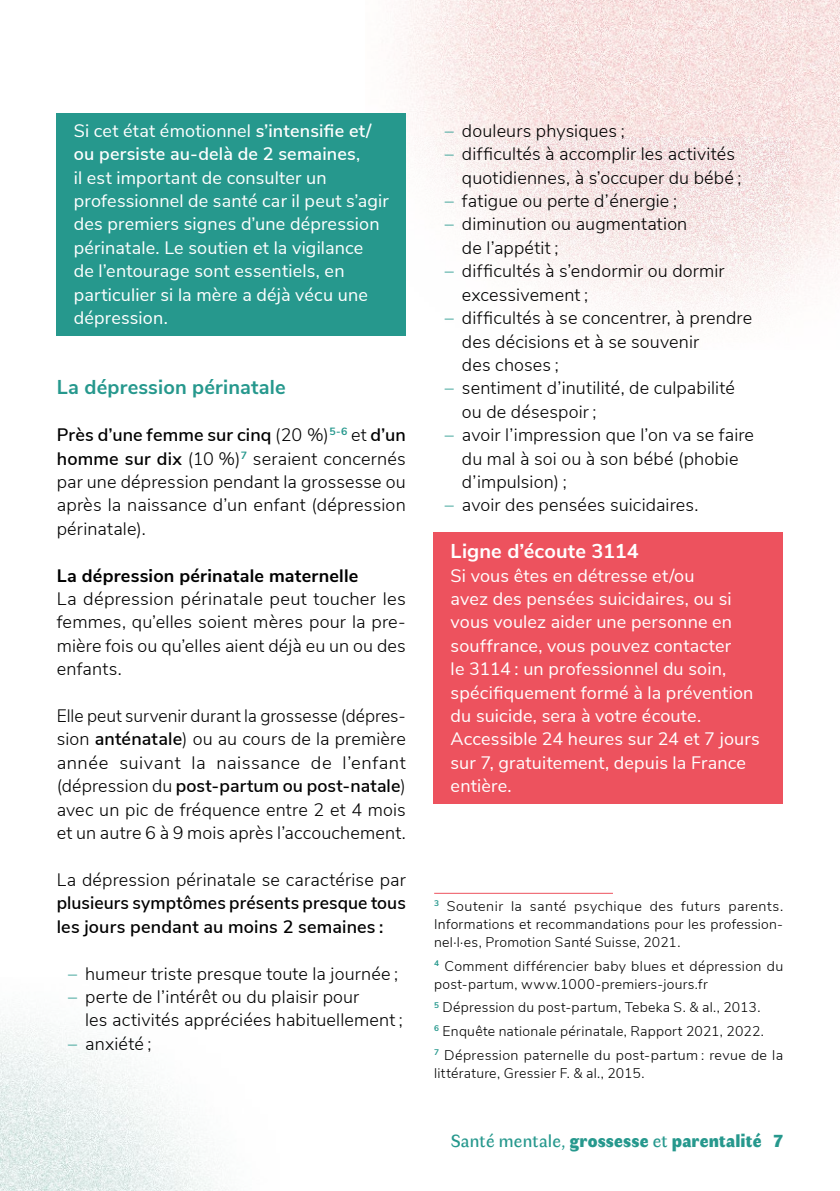
<style>
.page{position:relative;width:840px;height:1191px;background:#fff}
.page>*{position:absolute;margin:0;border:0;box-sizing:border-box;transform-origin:0 0}
.T2{font:700 20px "Nunito Sans";letter-spacing:.01em;color:#26988d}
.Encadré_titre_1{font:700 20px "Nunito Sans";letter-spacing:.005em;color:#fff}
.CORPS{font:300 18px/23.4px "Nunito Sans";letter-spacing:.01em;color:#000}
.encadré2{font:18px/23.4px "Nunito Sans";letter-spacing:.01em;color:#fff}
.CORPS-2{font:600 18px/23.4px "Nunito Sans";letter-spacing:.005em;color:#000;text-align:justify}
.t1{font:900 18px "Faune Display";letter-spacing:.01em;color:#26988d}
.CORPS-3{font:700 18px "Nunito Sans";letter-spacing:.01em;color:#000}
.Notes{font:300 14px/18px "Nunito Sans";letter-spacing:.02em;color:#000}
.s1{font-weight:600}
.s2{font-weight:300}
.s3{color:#26988d}
.s4{font-family:"Faune Text";font-weight:400}
</style>
<div class="page">
<img style="left:0;top:1018px;width:226px;height:173px">
<img style="left:402px;top:0;width:437px;height:336px">
<div style="left:57px;top:113px;width:348px;height:223px;background:#26988d"></div>
<div style="left:433px;top:532px;width:349px;height:39px;background:#ed525e"></div>
<div style="left:433px;top:558px;width:349px;height:176px;background:#ed525e"></div>
<div style="left:433px;top:721px;width:349px;height:83px;background:#ed525e"></div>
<hr style="left:434px;top:892px;width:178px;height:1px;background:#ed525e">
<p class="encadré2" style="left:74px;top:118px;width:316px">Si cet état émotionnel <span class="s1">s’intensifie et/ ou persiste au-delà de 2 semaines</span>,<br>il est important de consulter un professionnel de santé car il peut s’agir des premiers signes d’une dépression périnatale. Le soutien et la vigilance<br>de l’entourage sont essentiels, en particulier si la mère a déjà vécu une dépression.</p>
<p class="T2" style="left:57px;top:373px;width:230px">La dépression périnatale</p>
<p class="CORPS" style="left:57px;top:422px;width:350px;text-align:justify"><span class="s1">Près d’une femme sur cinq</span> (20 %)<sup>5-6</sup> et <span class="s1">d’un homme sur dix</span> (10 %)<sup>7</sup> seraient concernés par une dépression pendant la grossesse ou après la naissance d’un enfant (dépression périnatale).</p>
<p class="CORPS-3" style="left:57px;top:562px;width:303px">La dépression périnatale maternelle</p>
<p class="CORPS" style="left:57px;top:586px;width:350px;text-align:justify">La dépression périnatale peut toucher les femmes, qu’elles soient mères pour la pre&shy;mière fois ou qu’elles aient déjà eu un ou des enfants.</p>
<p class="CORPS" style="left:57px;top:703px;width:350px;text-align:justify">Elle peut survenir durant la grossesse (dépres&shy;sion <span class="s1">anténatale</span>) ou au cours de la première année suivant la naissance de l’enfant (dépression du <span class="s1">post-partum ou post-natale</span>) avec un pic de fréquence entre 2 et 4 mois et un autre 6 à 9 mois après l’accouchement.</p>
<p class="CORPS-2" style="left:57px;top:867px;width:350px"><span class="s2">La dépression périnatale se caractérise par </span>plusieurs symptômes présents presque tous les jours pendant au moins 2 semaines :</p>
<p class="CORPS" style="left:68px;top:960px;width:331px"><span class="s3">–</span> humeur triste presque toute la journée ;</p>
<p class="CORPS" style="left:85px;top:984px;width:319px;text-indent:-17px"><span class="s3">–</span> perte de l’intérêt ou du plaisir pour<br>les activités appréciées habituellement ;</p>
<p class="CORPS" style="left:68px;top:1030px;width:85px"><span class="s3">–</span> anxiété ;</p>
<p class="CORPS" style="left:444px;top:118px;width:181px"><span class="s3">–</span> douleurs physiques ;</p>
<p class="CORPS" style="left:461px;top:141px;width:281px;text-indent:-17px"><span class="s3">–</span> difficultés à accomplir les activités quotidiennes, à s’occuper du bébé ;</p>
<p class="CORPS" style="left:444px;top:188px;width:233px"><span class="s3">–</span> fatigue ou perte d’énergie ;</p>
<p class="CORPS" style="left:461px;top:211px;width:227px;text-indent:-17px"><span class="s3">–</span> diminution ou augmentation de l’appétit ;</p>
<p class="CORPS" style="left:461px;top:258px;width:264px;text-indent:-17px"><span class="s3">–</span> difficultés à s’endormir ou dormir excessivement ;</p>
<p class="CORPS" style="left:461px;top:305px;width:291px;text-indent:-17px"><span class="s3">–</span> difficultés à se concentrer, à prendre des décisions et à se souvenir<br>des choses ;</p>
<p class="CORPS" style="left:461px;top:375px;width:274px;text-indent:-17px"><span class="s3">–</span> sentiment d’inutilité, de culpabilité ou de désespoir ;</p>
<p class="CORPS" style="left:461px;top:422px;width:293px;text-indent:-17px"><span class="s3">–</span> avoir l’impression que l’on va se faire du mal à soi ou à son bébé (phobie d’impulsion) ;</p>
<p class="CORPS" style="left:444px;top:492px;width:255px"><span class="s3">–</span> avoir des pensées suicidaires.</p>
<p class="Encadré_titre_1" style="left:450px;top:536px;width:190px">Ligne d’écoute 3114</p>
<p class="encadré2" style="left:450px;top:562px;width:304px">Si vous êtes en détresse et/ou<br>avez des pensées suicidaires, ou si vous voulez aider une personne en souffrance, vous pouvez contacter<br>le 3114 : un professionnel du soin, spécifiquement formé à la prévention du suicide, sera à votre écoute.</p>
<p class="encadré2" style="left:450px;top:726px;width:310px">Accessible 24 heures sur 24 et 7 jours sur 7, gratuitement, depuis la France entière.</p>
<p class="Notes" style="left:434px;top:896px;width:350px;text-align:justify"><sup>3</sup> Soutenir la santé psychique des futurs parents.<br>Informations et recommandations pour les profession&shy;nel·l·es, Promotion Santé Suisse, 2021.</p>
<p class="Notes" style="left:434px;top:955px;width:350px"><sup>4</sup> Comment différencier baby blues et dépression du post-partum, www.1000-premiers-jours.fr</p>
<p class="Notes" style="left:434px;top:997px;width:327px"><sup>5</sup> Dépression du post-partum, Tebeka S. &amp; al., 2013.</p>
<p class="Notes" style="left:434px;top:1021px;width:331px"><sup>6</sup> Enquête nationale périnatale, Rapport 2021, 2022.</p>
<p class="Notes" style="left:434px;top:1044px;width:350px"><sup>7</sup> Dépression paternelle du post-partum : revue de la littérature, Gressier F. &amp; al., 2015.</p>
<p class="t1" style="left:450px;top:1127px;width:334px"><span class="s4">Santé mentale,</span> grossesse <span class="s4">et</span> parentalité 7</p>
</div>
